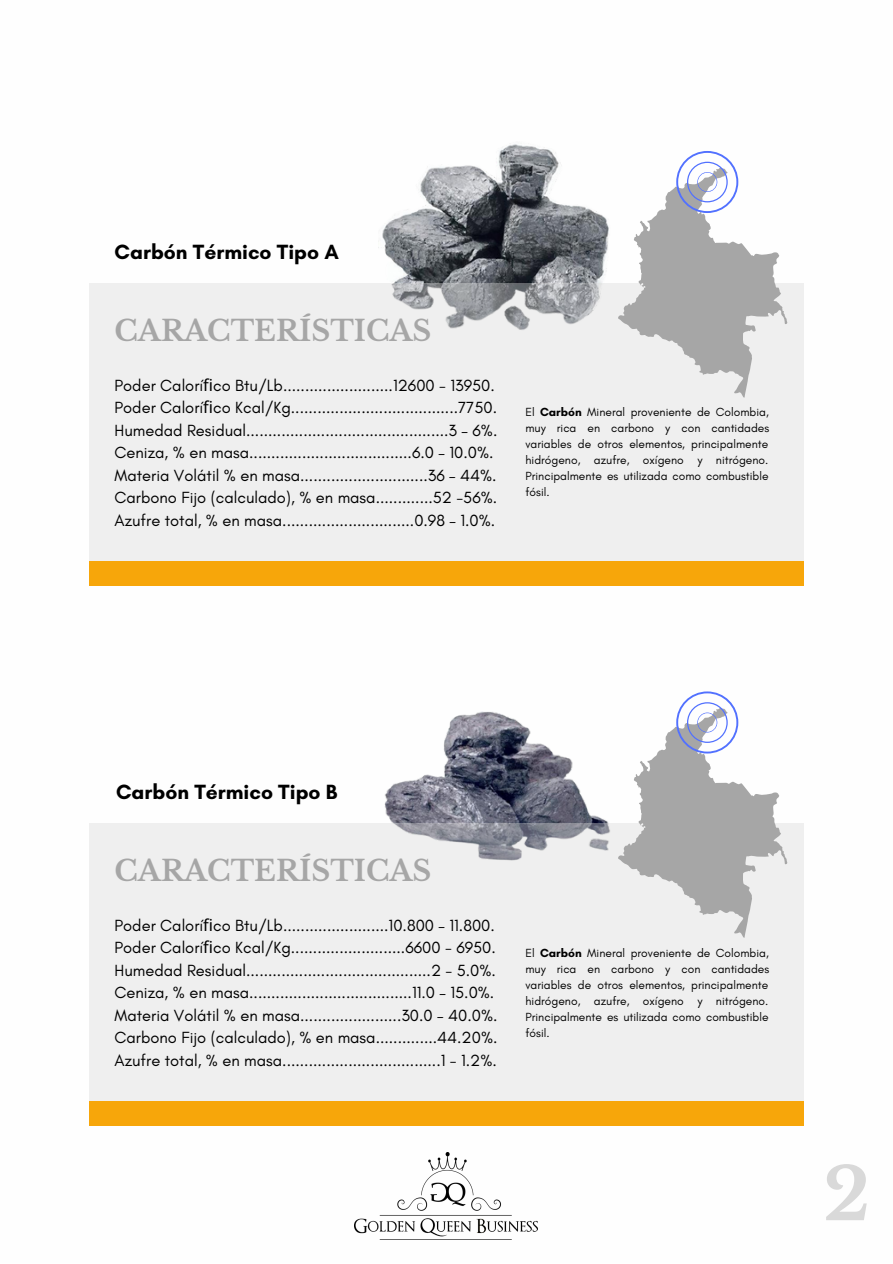
<style>
.page{position:relative;width:893px;height:1264px;background:#fff}
.page>*{position:absolute;margin:0;border:0;box-sizing:border-box;transform-origin:0 0}
.t1{font:700 72px "Libre Baskerville";color:#d9d9d9}
.t2{font:700 28.5px "Libre Baskerville";color:#a6a6a6}
.t3{font:700 21px "Glacial Indifference";color:#000}
.t4{font:16.5px "Glacial Indifference";color:#000}
.t5{font:12px/16px "Glacial Indifference";color:#000;text-align:justify}
.s1{font-family:"Noto Sans"}
.s2{font-weight:700}
</style>
<div class="page">
<img style="left:382px;top:144px;width:227px;height:139px">
<div style="left:89px;top:283px;width:714px;height:302px;background:#efefef"></div>
<svg style="left:618px;top:151px;width:169px;height:247px"></svg>
<div style="left:89px;top:561px;width:714px;height:24px;background:#f7a60a"></div>
<img style="left:384px;top:711px;width:225px;height:112px">
<div style="left:89px;top:823px;width:714px;height:302px;background:#efefef"></div>
<div style="left:89px;top:1101px;width:714px;height:24px;background:#f7a60a"></div>
<svg style="left:618px;top:691px;width:169px;height:247px"></svg>
<img style="left:354px;top:1152px;width:183px;height:85px">
<p class="t3" style="left:115px;top:239px;width:226px">Carbón Térmico Tipo A</p>
<p class="t2" style="left:114px;top:313px;width:318px">CARACTERÍSTICAS</p>
<p class="t4" style="left:114px;top:375px;width:382px">Poder Calorí<span class="s1">fi</span>co Btu/Lb.........................12600 - 13950.</p>
<p class="t4" style="left:114px;top:397px;width:384px">Poder Calorí<span class="s1">fi</span>co Kcal/Kg......................................7750.</p>
<p class="t4" style="left:114px;top:420px;width:384px">Humedad Residual..............................................3 – 6%.</p>
<p class="t4" style="left:114px;top:442px;width:380px">Ceniza, % en masa.....................................6.0 – 10.0%.</p>
<p class="t4" style="left:114px;top:465px;width:383px">Materia Volátil % en masa.............................36 – 44%.</p>
<p class="t4" style="left:114px;top:487px;width:384px">Carbono Fijo (calculado), % en masa.............52 -56%.</p>
<p class="t4" style="left:114px;top:510px;width:382px">Azufre total, % en masa..............................0.98 – 1.0%.</p>
<p class="t5" style="left:525px;top:404px;width:245px">El <span class="s2">Carbón</span> Mineral proveniente de Colombia, muy rica en carbono y con cantidades variables de otros elementos, principalmente hidrógeno, azufre, oxígeno y nitrógeno.<br>Principalmente es utilizada como combustible fósil.</p>
<p class="t3" style="left:116px;top:779px;width:223px">Carbón Térmico Tipo B</p>
<p class="t2" style="left:114px;top:853px;width:318px">CARACTERÍSTICAS</p>
<p class="t4" style="left:114px;top:915px;width:382px">Poder Calorí<span class="s1">fi</span>co Btu/Lb........................10.800 – 11.800.</p>
<p class="t4" style="left:114px;top:937px;width:383px">Poder Calorí<span class="s1">fi</span>co Kcal/Kg..........................6600 - 6950.</p>
<p class="t4" style="left:114px;top:960px;width:383px">Humedad Residual..........................................2 - 5.0%.</p>
<p class="t4" style="left:114px;top:982px;width:381px">Ceniza, % en masa.....................................11.0 – 15.0%.</p>
<p class="t4" style="left:114px;top:1005px;width:384px">Materia Volátil % en masa.......................30.0 – 40.0%.</p>
<p class="t4" style="left:114px;top:1027px;width:384px">Carbono Fijo (calculado), % en masa..............44.20%.</p>
<p class="t4" style="left:114px;top:1049px;width:384px">Azufre total, % en masa....................................1 - 1.2%.</p>
<p class="t5" style="left:525px;top:944px;width:245px">El <span class="s2">Carbón</span> Mineral proveniente de Colombia, muy rica en carbono y con cantidades variables de otros elementos, principalmente hidrógeno, azufre, oxígeno y nitrógeno.<br>Principalmente es utilizada como combustible fósil.</p>
<p class="t1" style="left:823px;top:1150px;width:48px">2</p>
</div>
